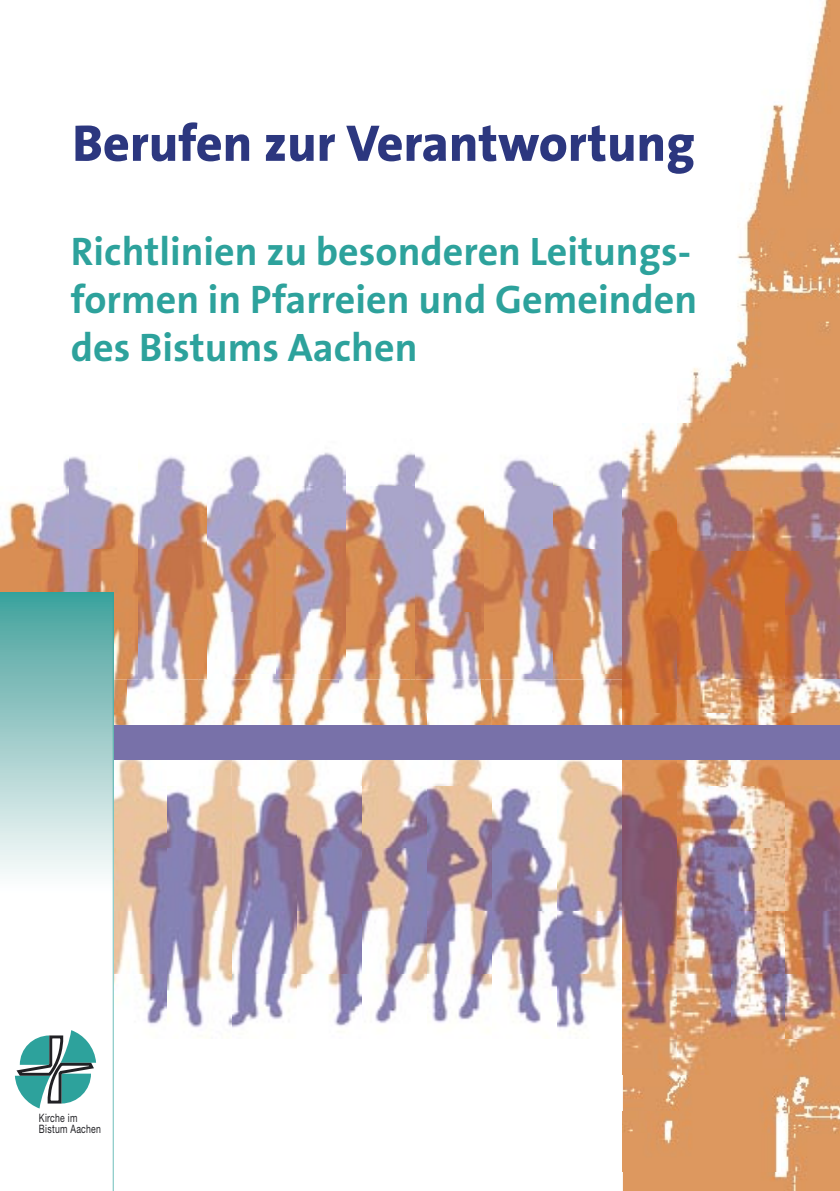
<style>
.page{position:relative;width:840px;height:1191px;background:#fff}
.page>*{position:absolute;margin:0;border:0;box-sizing:border-box;transform-origin:0 0}
.t1{font:800 52px "The Sans Expo";color:#2c377f}
.t2{font:700 40px/48px "The Sans Expo";color:#2da29c}
.t3{font:11.6px/11.2px "Helvetica Neue";letter-spacing:.03em;color:#212125;scale:.75 1}
</style>
<div class="page">
<img style="left:622px;top:0;width:217px;height:1191px">
<div style="left:622px;top:1111px;width:158px;height:60px;background:#dd985f"></div>
<img style="left:113px;top:713px;width:726px;height:361px">
<img style="left:63px;top:379px;width:776px;height:109px">
<img style="left:0;top:486px;width:622px;height:193px">
<img style="left:622px;top:488px;width:217px;height:225px">
<img style="left:113px;top:679px;width:509px;height:46px">
<div style="left:0;top:725px;width:839px;height:35px;background:#7871a9"></div>
<svg style="left:0;top:592px;width:113px;height:599px"></svg>
<svg style="left:14px;top:1030px;width:82px;height:78px"></svg>
<div style="left:0;top:0;width:781px;height:48px;background:#fff"></div>
<h1 class="t1" style="left:72px;top:115px;width:623px">Berufen zur Verantwortung</h1>
<p class="t2" style="left:71px;top:228px;width:627px">Richtlinien zu besonderen Leitungs&shy;formen in Pfarreien und Gemeinden des Bistums Aachen</p>
<p class="t3" style="left:39px;top:1112px;width:84px">Kirche im<br>Bistum Aachen</p>
</div>
